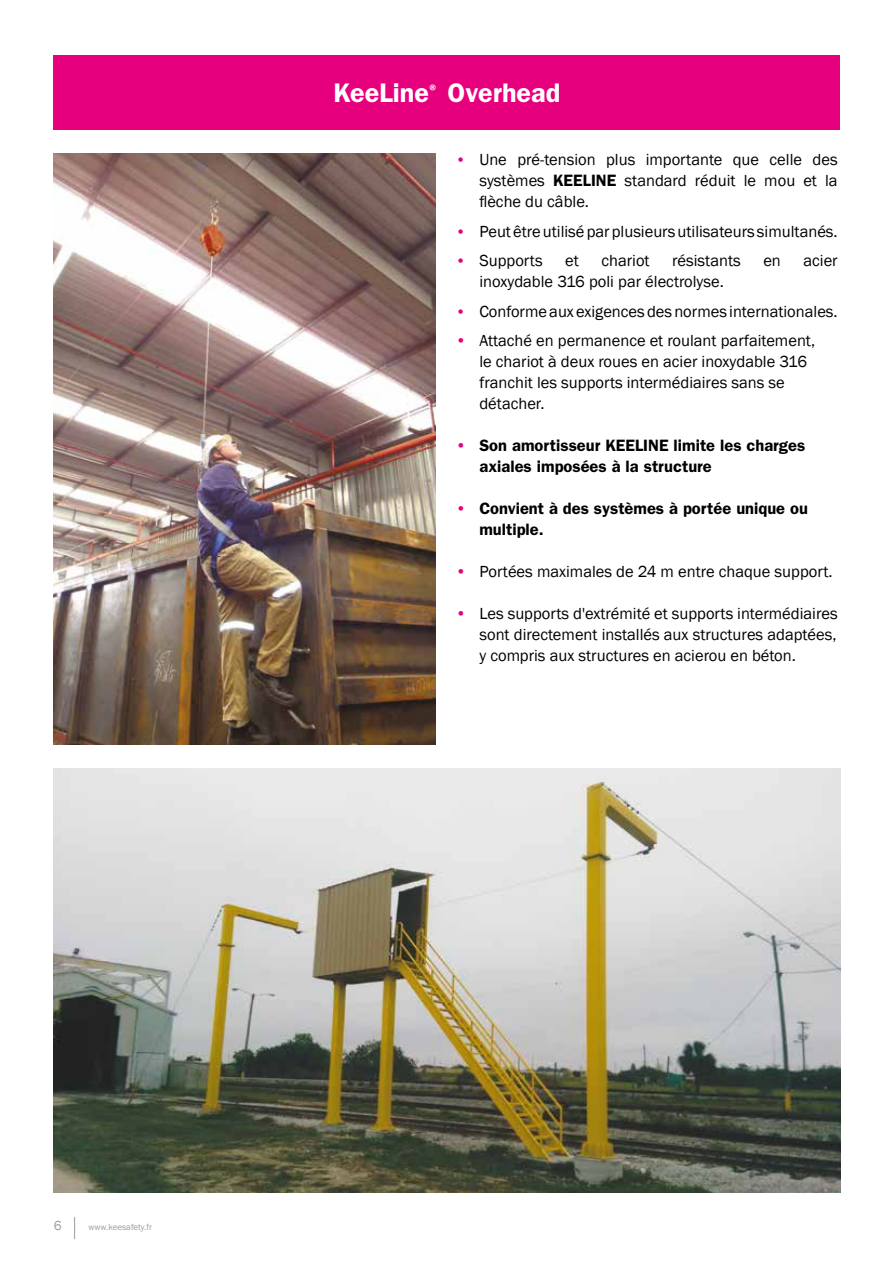
<style>
.page{position:relative;width:893px;height:1263px;background:#fff}
.page>*{position:absolute;margin:0;border:0;box-sizing:border-box;transform-origin:0 0}
.t1{font:600 27px "ITC Franklin Gothic Std";color:#fff}
.t2{font:16.5px/21px "Franklin Gothic";color:#000;text-align:justify}
.t3{font:600 16.5px/21px "ITC Franklin Gothic Std";color:#000}
.t4{font:13.5px "Franklin Gothic";color:#9d9d9c}
.t5{font:9px "Franklin Gothic";color:#9d9d9c}
.s1{font-size:15.75px;color:#e6007d}
.s2{font-family:"ITC Franklin Gothic Std";font-weight:600}
.s3{color:#e6007d}
.s4{font-family:"Franklin Gothic";font-weight:400;color:#e6007d}
</style>
<div class="page">
<svg style="left:74px;top:1217px;width:1px;height:22px"></svg>
<div style="left:54px;top:55px;width:786px;height:75px;background:#e6007d"></div>
<img style="left:54px;top:153px;width:382px;height:592px">
<img style="left:54px;top:769px;width:786px;height:424px">
<h1 class="t1" style="left:333px;top:77px;width:228px">KeeLine<sup>®</sup> Overhead</h1>
<p class="t2" style="left:479px;top:150px;width:360px;text-indent:-24px"><span class="s1">•</span> Une pré-tension plus importante que celle des systèmes <span class="s2">KEELINE</span> standard réduit le mou et la flèche du câble.</p>
<p class="t2" style="left:455px;top:221px;width:384px"><span class="s1">•</span> Peut être utilisé par plusieurs utilisateurs simultanés.</p>
<p class="t2" style="left:455px;top:251px;width:89px"><span class="s1">•</span> Supports</p>
<p class="t2" style="left:565px;top:251px;width:15px">et</p>
<p class="t2" style="left:601px;top:251px;width:50px">chariot</p>
<p class="t2" style="left:672px;top:251px;width:70px">résistants</p>
<p class="t2" style="left:763px;top:251px;width:19px">en</p>
<p class="t2" style="left:803px;top:251px;width:36px">acier</p>
<p class="t2" style="left:479px;top:272px;width:246px">inoxydable 316 poli par électrolyse.</p>
<p class="t2" style="left:455px;top:301px;width:384px"><span class="s1">•</span> Conforme aux exigences des normes internationales.</p>
<p class="t2" style="left:479px;top:331px;width:337px;text-align:left;text-indent:-24px"><span class="s3">•</span> Attaché en permanence et roulant parfaitement, le chariot à deux roues en acier inoxydable 316 franchit les supports intermédiaires sans se détacher.</p>
<p class="t3" style="left:479px;top:435px;width:327px;text-indent:-24px"><span class="s4">•</span> Son amortisseur KEELINE limite les charges axiales imposées à la structure</p>
<p class="t3" style="left:479px;top:498px;width:330px;text-indent:-24px"><span class="s4">•</span> Convient à des systèmes à portée unique ou multiple.</p>
<p class="t2" style="left:455px;top:562px;width:379px"><span class="s3">•</span> Portées maximales de 24 m entre chaque support.</p>
<p class="t2" style="left:479px;top:604px;width:360px;text-indent:-24px"><span class="s3">•</span> Les supports d'extrémité et supports intermédiaires sont directement installés aux structures adaptées, y compris aux structures en acierou en béton.</p>
<p class="t4" style="left:54px;top:1217px;width:9px">6</p>
<p class="t5" style="left:89px;top:1221px;width:65px">www.keesafety.fr</p>
</div>
